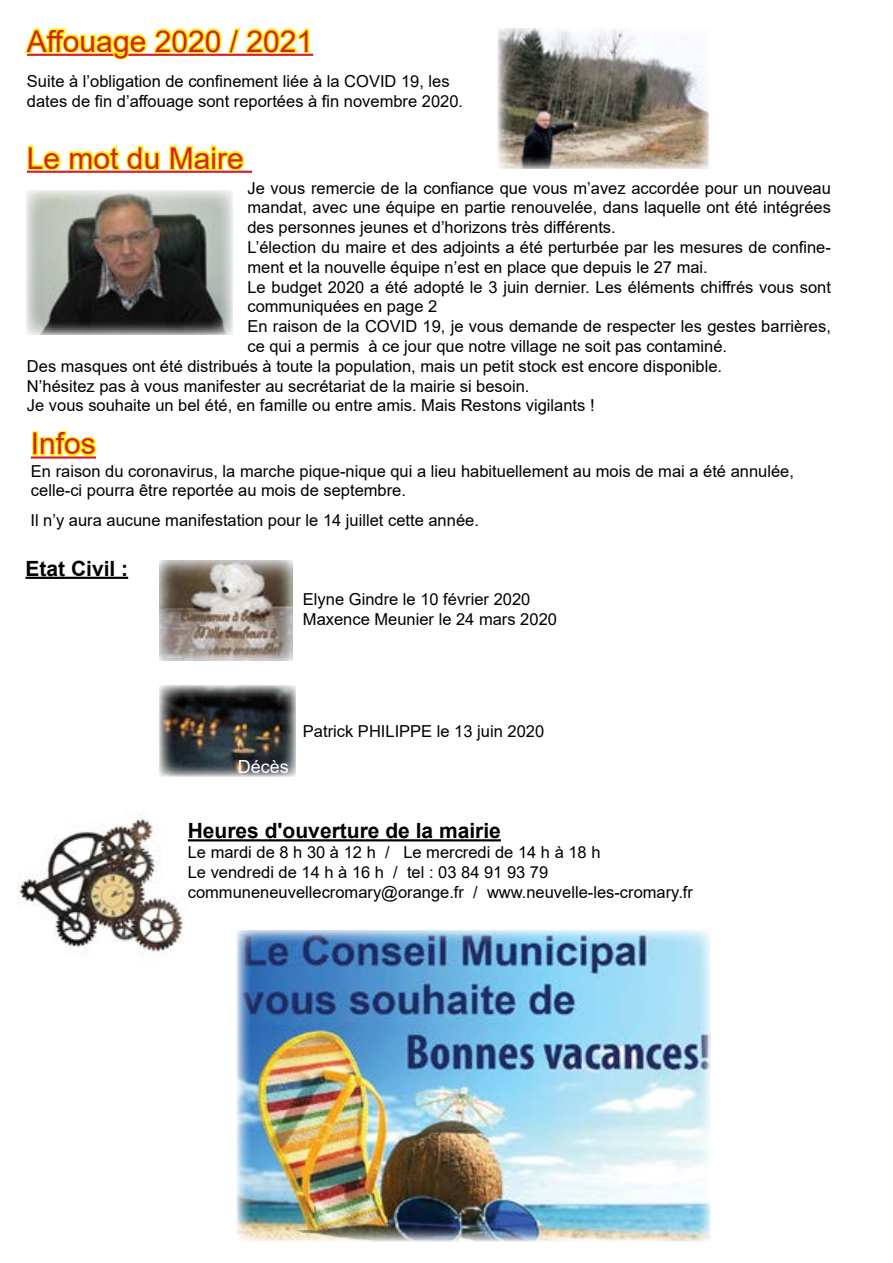
<style>
.page{position:relative;width:893px;height:1263px;background:#fff}
.page>*{position:absolute;margin:0;border:0;box-sizing:border-box;transform-origin:0 0}
.t1{font:30px "Arial";color:#d2232a}
.t2{font:700 21px "Arial";color:#000}
.t3{font:18px "Arial";color:#fff}
.t4{font:16.5px/19.8px "Arial";color:#000}
</style>
<div class="page">
<hr style="left:31px;top:456px;width:65px;height:3px;background:#d2232a">
<div style="left:32px;top:431px;width:6px;height:25px;border:3px solid #fff200"></div>
<svg style="left:38px;top:431px;width:59px;height:26px"></svg>
<img style="left:159px;top:685px;width:137px;height:91px">
<hr style="left:27px;top:171px;width:225px;height:2px;background:#d2232a">
<svg style="left:26px;top:145px;width:135px;height:28px"></svg>
<svg style="left:168px;top:145px;width:78px;height:28px"></svg>
<img style="left:27px;top:190px;width:206px;height:145px">
<hr style="left:188px;top:839px;width:313px;height:2px;background:#000">
<img style="left:17px;top:813px;width:166px;height:143px">
<hr style="left:27px;top:54px;width:286px;height:2px;background:#d2232a">
<svg style="left:24px;top:26px;width:287px;height:34px"></svg>
<img style="left:497px;top:28px;width:213px;height:140px">
<img style="left:237px;top:930px;width:474px;height:312px">
<hr style="left:26px;top:577px;width:102px;height:2px;background:#000">
<img style="left:159px;top:560px;width:133px;height:100px">
<h1 class="t1" style="left:27px;top:20px;width:288px">Affouage 2020 / 2021</h1>
<p class="t4" style="left:27px;top:71px;width:438px">Suite à l’obligation de confinement liée à la COVID 19, les dates de fin d’affouage sont reportées à fin novembre 2020.</p>
<h1 class="t1" style="left:27px;top:137px;width:218px">Le mot du Maire</h1>
<p class="t4" style="left:247px;top:178px;width:585px">Je vous remercie de la confiance que vous m’avez accordée pour un nouveau</p>
<p class="t4" style="left:247px;top:198px;width:585px">mandat, avec une équipe en partie renouvelée, dans laquelle ont été intégrées</p>
<p class="t4" style="left:247px;top:217px;width:370px">des personnes jeunes et d’horizons très différents.</p>
<p class="t4" style="left:247px;top:237px;width:585px">L’élection du maire et des adjoints a été perturbée par les mesures de confine-</p>
<p class="t4" style="left:247px;top:257px;width:462px">ment et la nouvelle équipe n’est en place que depuis le 27 mai.</p>
<p class="t4" style="left:247px;top:277px;width:585px">Le budget 2020 a été adopté le 3 juin dernier. Les éléments chiffrés vous sont</p>
<p class="t4" style="left:247px;top:297px;width:191px">communiquées en page 2</p>
<p class="t4" style="left:247px;top:316px;width:585px">En raison de la COVID 19, je vous demande de respecter les gestes barrières,</p>
<p class="t4" style="left:247px;top:336px;width:481px">ce qui a permis à ce jour que notre village ne soit pas contaminé.</p>
<p class="t4" style="left:27px;top:356px;width:697px">Des masques ont été distribués à toute la population, mais un petit stock est encore disponible.</p>
<p class="t4" style="left:27px;top:376px;width:504px">N’hésitez pas à vous manifester au secrétariat de la mairie si besoin.</p>
<p class="t4" style="left:27px;top:396px;width:569px">Je vous souhaite un bel été, en famille ou entre amis. Mais Restons vigilants !</p>
<h1 class="t1" style="left:31px;top:423px;width:67px">Infos</h1>
<p class="t4" style="left:31px;top:461px;width:765px">En raison du coronavirus, la marche pique-nique qui a lieu habituellement au mois de mai a été annulée, celle-ci pourra être reportée au mois de septembre.</p>
<p class="t4" style="left:30px;top:511px;width:450px">Il n’y aura aucune manifestation pour le 14 juillet cette année.</p>
<p class="t2" style="left:26px;top:553px;width:104px">Etat Civil :</p>
<p class="t4" style="left:303px;top:589px;width:256px">Elyne Gindre le 10 février 2020<br>Maxence Meunier le 24 mars 2020</p>
<p class="t3" style="left:238px;top:755px;width:53px">Décès</p>
<p class="t4" style="left:303px;top:721px;width:243px">Patrick PHILIPPE le 13 juin 2020</p>
<p class="t2" style="left:188px;top:816px;width:315px">Heures d'ouverture de la mairie</p>
<p class="t4" style="left:188px;top:842px;width:507px">Le mardi de 8 h 30 à 12 h / Le mercredi de 14 h à 18 h<br>Le vendredi de 14 h à 16 h / tel : 03 84 91 93 79 communeneuvellecromary@orange.fr / www.neuvelle-les-cromary.fr</p>
</div>
